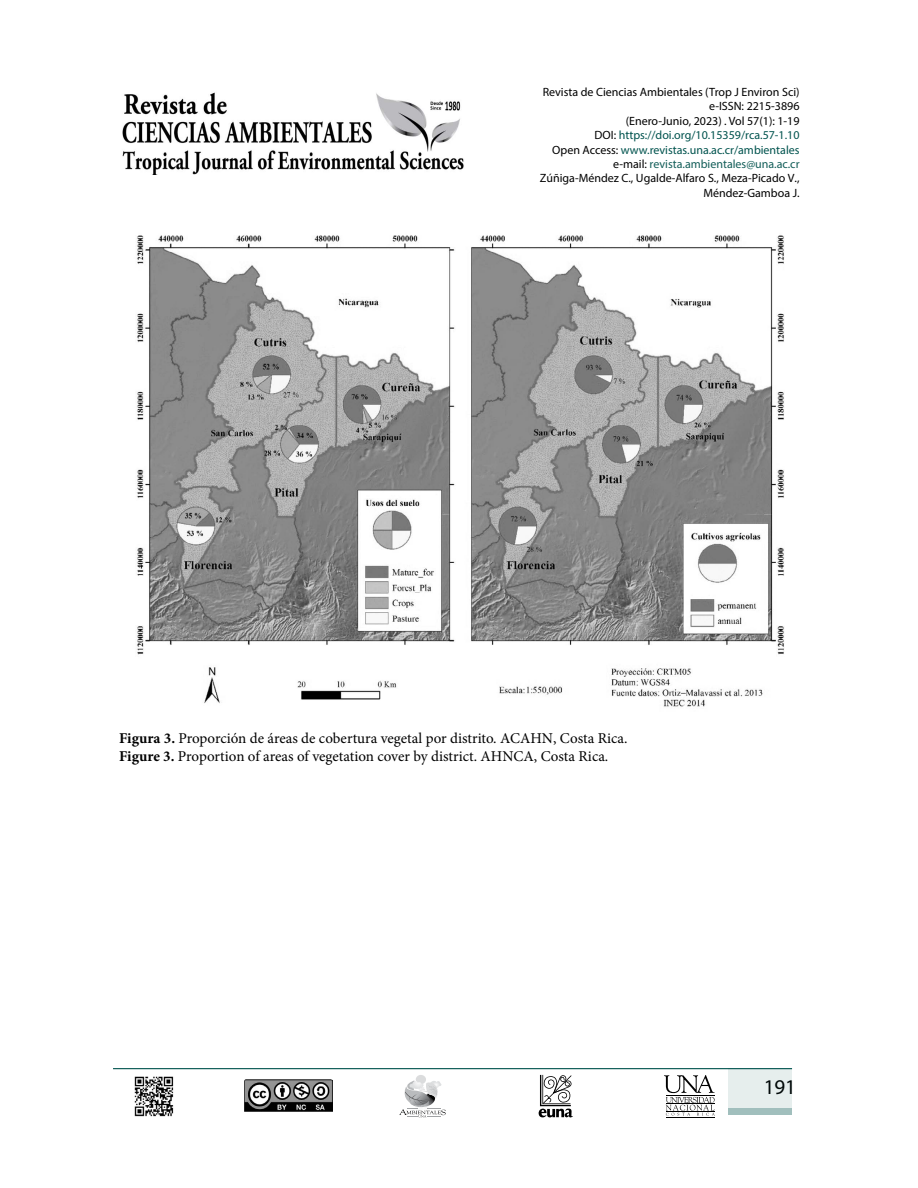
<style>
.page{position:relative;width:918px;height:1188px;background:#fff}
.page>*{position:absolute;margin:0;border:0;box-sizing:border-box;transform-origin:0 0}
.t1{font:21px "Myriad Pro";color:#000}
.t2{font:15px/18px "Minion Pro";color:#000}
.t3{font:12px/14.4px "Myriad Pro";color:#000;text-align:right}
.s1{color:#00534e}
.s2{color:#135e59}
.s3{font-weight:700}
</style>
<div class="page">
<svg style="left:539px;top:1075px;width:34px;height:42px"></svg>
<div style="left:416px;top:1075px;width:10px;height:9px;background:#dbdcdd;border-radius:50%"></div>
<svg style="left:399px;top:1081px;width:47px;height:36px"></svg>
<hr style="left:666px;top:1117px;width:48px;height:1px;background:#000">
<svg style="left:664px;top:1075px;width:51px;height:41px"></svg>
<hr style="left:113px;top:1068px;width:679px;height:1px;background:#00534e">
<div style="left:729px;top:1068px;width:63px;height:46px;background:#e6eeed"></div>
<div style="left:729px;top:1108px;width:63px;height:6px;background:#a1bfbd"></div>
<img style="left:244px;top:1080px;width:89px;height:31px">
<img style="left:134px;top:1076px;width:40px;height:41px">
<img style="left:122px;top:92px;width:342px;height:83px">
<img style="left:137px;top:235px;width:647px;height:472px">
<p class="t3" style="left:540px;top:85px;width:261px">Revista de Ciencias Ambientales (Trop J Environ Sci) e-ISSN: 2215-3896<br>(Enero-Junio, 2023) . Vol 57(1): 1-19<br>DOI: <span class="s1">https://doi.org/10.15359/rca.57-1.10<br></span>Open Access: <span class="s1">www.revistas.una.ac.cr/ambientales </span>e-mail: <span class="s2">revista.ambientales@una.ac.cr </span>Zúñiga-Méndez C., Ugalde-Alfaro S., Meza-Picado V., Méndez-Gamboa J.</p>
<p class="t2" style="left:119px;top:729px;width:510px"><span class="s3">Figura 3.</span> Proporción de áreas de cobertura vegetal por distrito. ACAHN, Costa Rica.<br><span class="s3">Figure 3.</span> Proportion of areas of vegetation cover by district. AHNCA, Costa Rica.</p>
<h1 class="t1" style="left:764px;top:1074px;width:34px">191</h1>
</div>
